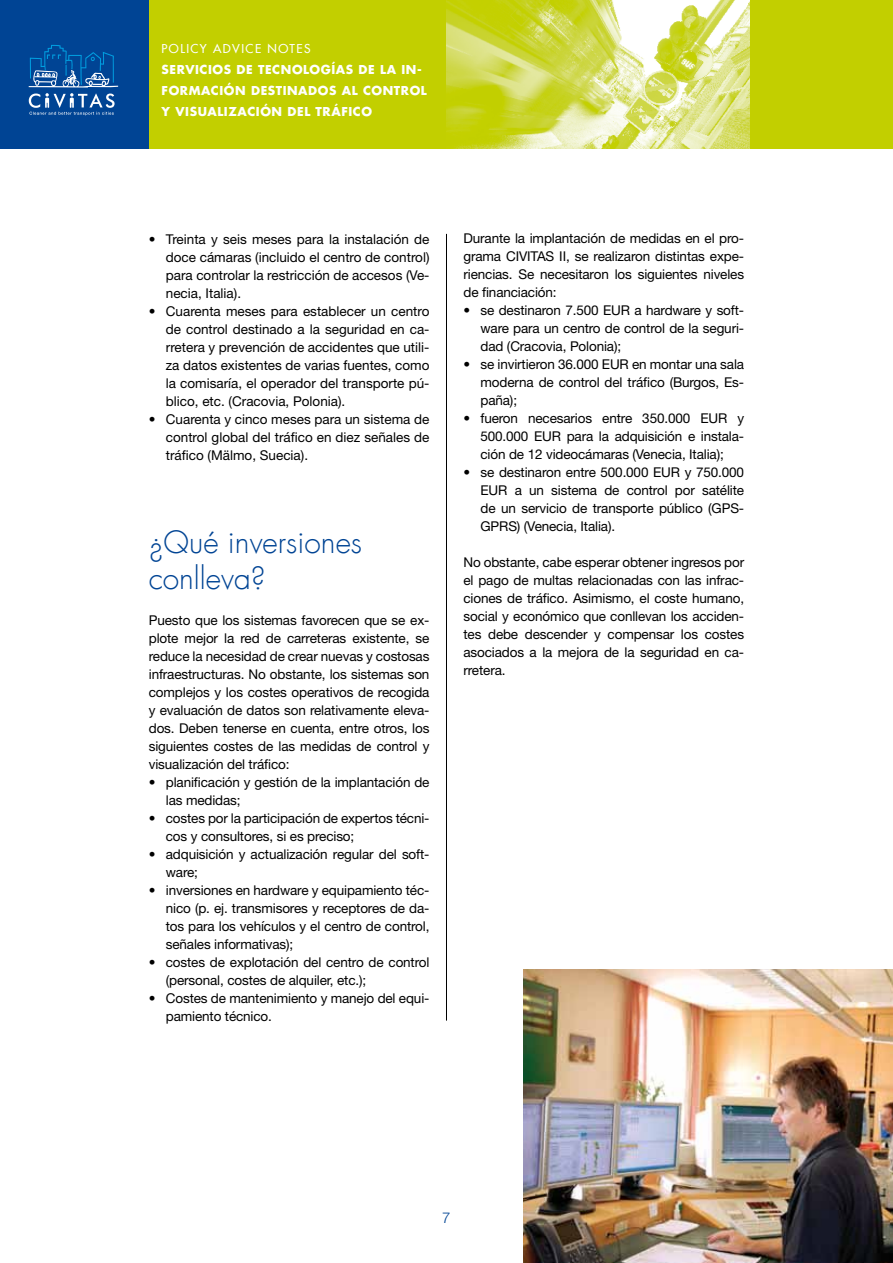
<style>
.page{position:relative;width:893px;height:1263px;background:#fff}
.page>*{position:absolute;margin:0;border:0;box-sizing:border-box;transform-origin:0 0}
.t1{font:300 30px/36px "Futura Com";color:#004494}
.t2{font:300 15px "Helvetica Neue LT Pro";color:#004494}
.t3{font:13.5px/18px "Helvetica Neue LT Pro";letter-spacing:-.01em;color:#000;text-align:justify}
.t4{font:700 12px/21px "Futura Com";letter-spacing:.05em;color:#fff}
.t5{font:500 12px "Futura Com";letter-spacing:.12em;color:#fff}
.s1{font-weight:300}
</style>
<div class="page">
<div style="left:0;top:0;width:893px;height:149px;background:#c2cf00"></div>
<div style="left:0;top:0;width:149px;height:149px;background:#004494"></div>
<svg style="left:29px;top:45px;width:89px;height:70px"></svg>
<img style="left:446px;top:0;width:304px;height:149px">
<hr style="left:446px;top:234px;width:1px;height:786px;background:#000">
<img style="left:523px;top:969px;width:370px;height:294px">
<p class="t5" style="left:162px;top:40px;width:150px">POLICY ADVICE NOTES</p>
<p class="t4" style="left:162px;top:58px;width:267px">SERVICIOS DE TECNOLOGÍAS DE LA IN-<br>FORMACIÓN DESTINADOS AL CONTROL<br>Y VISUALIZACIÓN DEL TRÁFICO</p>
<p class="t3" style="left:166px;top:230px;width:265px;text-indent:-17px"><span class="s1">•</span> Treinta y seis meses para la instalación de doce cámaras (incluido el centro de control) para controlar la restricción de accesos (Ve&shy;necia, Italia).</p>
<p class="t3" style="left:166px;top:301px;width:265px;text-indent:-17px"><span class="s1">•</span> Cuarenta meses para establecer un centro de control destinado a la seguridad en ca&shy;rretera y prevención de accidentes que utili&shy;za datos existentes de varias fuentes, como la comisaría, el operador del transporte pú&shy;blico, etc. (Cracovia, Polonia).</p>
<p class="t3" style="left:166px;top:409px;width:265px;text-indent:-17px"><span class="s1">•</span> Cuarenta y cinco meses para un sistema de control global del tráfico en diez señales de tráfico (Mälmo, Suecia).</p>
<h1 class="t1" style="left:149px;top:524px;width:215px">¿Qué inversiones conlleva?</h1>
<p class="t3" style="left:149px;top:611px;width:282px">Puesto que los sistemas favorecen que se ex&shy;plote mejor la red de carreteras existente, se reduce la necesidad de crear nuevas y costosas infraestructuras. No obstante, los sistemas son complejos y los costes operativos de recogida y evaluación de datos son relativamente eleva&shy;dos. Deben tenerse en cuenta, entre otros, los siguientes costes de las medidas de control y visualización del tráfico:</p>
<p class="t3" style="left:166px;top:772px;width:265px;text-indent:-17px"><span class="s1">•</span> planificación y gestión de la implantación de las medidas;</p>
<p class="t3" style="left:166px;top:808px;width:265px;text-indent:-17px"><span class="s1">•</span> costes por la participación de expertos técni&shy;cos y consultores, si es preciso;</p>
<p class="t3" style="left:166px;top:844px;width:265px;text-indent:-17px"><span class="s1">•</span> adquisición y actualización regular del soft&shy;ware;</p>
<p class="t3" style="left:166px;top:880px;width:265px;text-indent:-17px"><span class="s1">•</span> inversiones en hardware y equipamiento téc&shy;nico (p. ej. transmisores y receptores de da&shy;tos para los vehículos y el centro de control, señales informativas);</p>
<p class="t3" style="left:166px;top:952px;width:265px;text-indent:-17px"><span class="s1">•</span> costes de explotación del centro de control (personal, costes de alquiler, etc.);</p>
<p class="t3" style="left:166px;top:988px;width:265px;text-indent:-17px"><span class="s1">•</span> Costes de mantenimiento y manejo del equi&shy;pamiento técnico.</p>
<p class="t3" style="left:463px;top:229px;width:282px">Durante la implantación de medidas en el pro&shy;grama CIVITAS II, se realizaron distintas expe&shy;riencias. Se necesitaron los siguientes niveles de financiación:</p>
<p class="t3" style="left:480px;top:301px;width:265px;text-indent:-17px"><span class="s1">•</span> se destinaron 7.500 EUR a hardware y soft&shy;ware para un centro de control de la seguri&shy;dad (Cracovia, Polonia);</p>
<p class="t3" style="left:480px;top:355px;width:265px;text-indent:-17px"><span class="s1">•</span> se invirtieron 36.000 EUR en montar una sala moderna de control del tráfico (Burgos, Es&shy;paña);</p>
<p class="t3" style="left:480px;top:409px;width:265px;text-indent:-17px"><span class="s1">•</span> fueron necesarios entre 350.000 EUR y 500.000 EUR para la adquisición e instala&shy;ción de 12 videocámaras (Venecia, Italia);</p>
<p class="t3" style="left:480px;top:463px;width:265px;text-indent:-17px"><span class="s1">•</span> se destinaron entre 500.000 EUR y 750.000<br>EUR a un sistema de control por satélite de un servicio de transporte público (GPS-GPRS) (Venecia, Italia).</p>
<p class="t3" style="left:463px;top:553px;width:282px">No obstante, cabe esperar obtener ingresos por el pago de multas relacionadas con las infrac&shy;ciones de tráfico. Asimismo, el coste humano, social y económico que conllevan los acciden&shy;tes debe descender y compensar los costes asociados a la mejora de la seguridad en ca&shy;rretera.</p>
<p class="t2" style="left:442px;top:1208px;width:10px">7</p>
</div>
